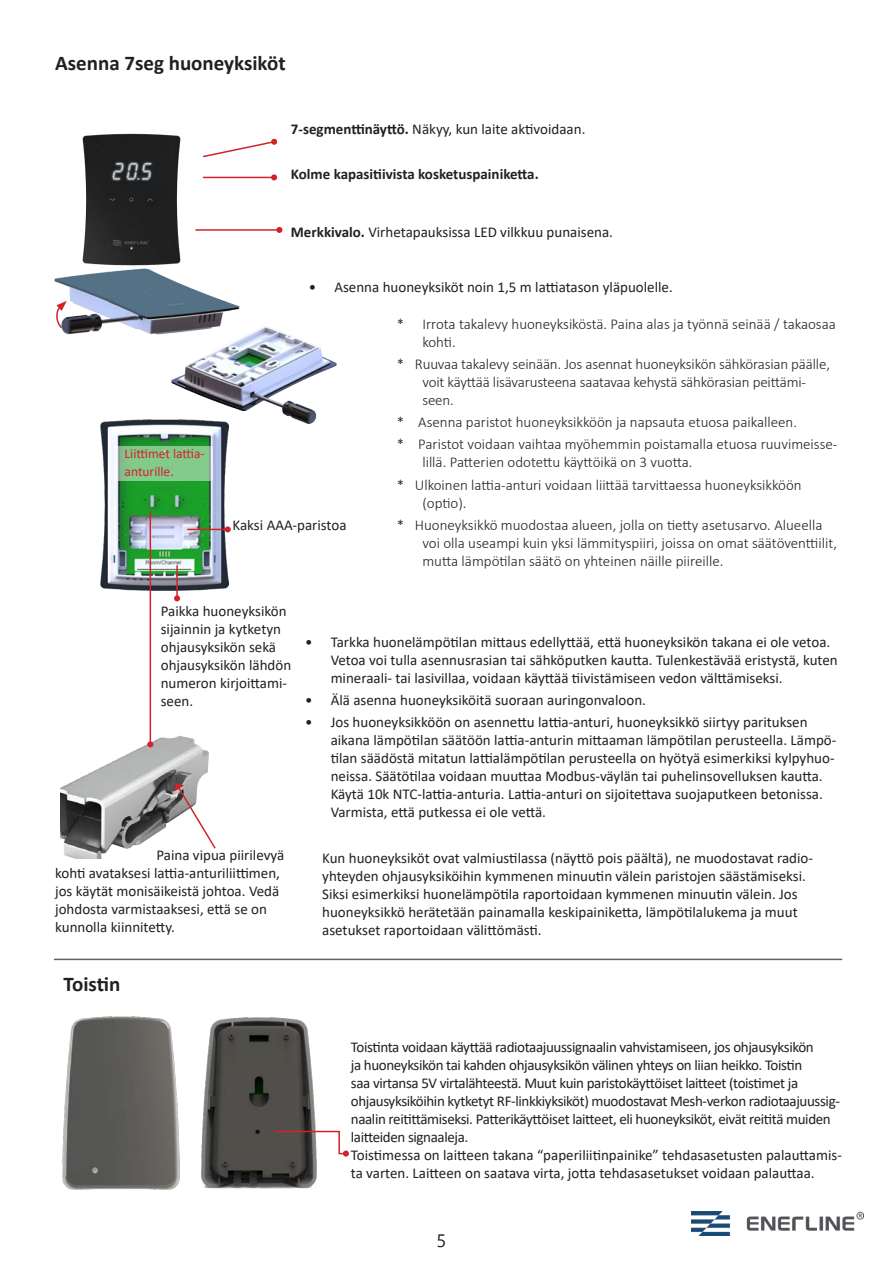
<style>
.page{position:relative;width:893px;height:1263px;background:#fff}
.page>*{position:absolute;margin:0;border:0;box-sizing:border-box;transform-origin:0 0}
.otsikko_2{font:700 21px "Calibri";color:#231f20}
.t1{font:18px "Nirmala UI";color:#231f20}
.Leipäteksti{font:15px/18px "Calibri";color:#231f20}
.t2{font:300 15px/18px "Calibri";color:#231f20}
.Leipäteksti__FIN{font:15px/18px "Calibri";color:#231f20}
.Leipäteksti-2{font:15px/18px "Calibri";letter-spacing:-.025em;color:#231f20}
.Leipäteksti-3{font:700 15px "Calibri";color:#231f20}
.Leipäteksti-4{font:13.5px "Calibri";color:#d1232a}
.s1{font-weight:700}
</style>
<div class="page">
<img style="left:691px;top:1212px;width:172px;height:24px">
<img style="left:171px;top:326px;width:165px;height:98px">
<img style="left:62px;top:290px;width:178px;height:44px">
<hr style="left:203px;top:177px;width:71px;height:1px;background:#d1232a">
<svg style="left:271px;top:174px;width:6px;height:6px"></svg>
<svg style="left:209px;top:139px;width:68px;height:17px"></svg>
<hr style="left:195px;top:229px;width:84px;height:2px;background:#d1232a">
<svg style="left:276px;top:227px;width:6px;height:6px"></svg>
<img style="left:100px;top:419px;width:128px;height:171px">
<hr style="left:176px;top:565px;width:2px;height:33px;background:#d1232a">
<svg style="left:174px;top:595px;width:6px;height:6px"></svg>
<hr style="left:187px;top:529px;width:41px;height:1px;background:#d1232a">
<svg style="left:225px;top:526px;width:6px;height:6px"></svg>
<svg style="left:56px;top:301px;width:11px;height:29px"></svg>
<svg style="left:115px;top:446px;width:97px;height:34px;background:#88c990"></svg>
<img style="left:60px;top:735px;width:148px;height:123px">
<hr style="left:150px;top:511px;width:1px;height:233px;background:#d1232a">
<svg style="left:147px;top:741px;width:6px;height:6px"></svg>
<svg style="left:174px;top:783px;width:42px;height:67px"></svg>
<img style="left:54px;top:133px;width:155px;height:157px">
<img style="left:201px;top:1018px;width:116px;height:171px">
<img style="left:62px;top:1016px;width:117px;height:174px">
<svg style="left:273px;top:1130px;width:76px;height:26px"></svg>
<hr style="left:54px;top:959px;width:788px;height:1px;background:#626266">
<p class="otsikko_2" style="left:55px;top:48px;width:232px">Asenna 7seg huoneyksiköt</p>
<p class="Leipäteksti" style="left:291px;top:120px;width:296px"><span class="s1">7-segmenttinäyttö.</span> Näkyy, kun laite aktivoidaan.</p>
<p class="Leipäteksti-3" style="left:291px;top:163px;width:249px">Kolme kapasitiivista kosketuspainiketta.</p>
<p class="Leipäteksti-4" style="left:125px;top:445px;width:82px">Liittimet lattia-</p>
<p class="Leipäteksti-4" style="left:125px;top:463px;width:51px">anturille.</p>
<p class="Leipäteksti" style="left:291px;top:223px;width:324px"><span class="s1">Merkkivalo.</span> Virhetapauksissa LED vilkkuu punaisena.</p>
<p class="Leipäteksti" style="left:309px;top:278px;width:365px">• Asenna huoneyksiköt noin 1,5 m lattiatason yläpuolelle.</p>
<p class="t2" style="left:422px;top:314px;width:415px;text-indent:-26px">* Irrota takalevy huoneyksiköstä. Paina alas ja työnnä seinää / takaosaa kohti.</p>
<p class="t2" style="left:422px;top:355px;width:409px;text-indent:-26px">* Ruuvaa takalevy seinään. Jos asennat huoneyksikön sähkörasian päälle, voit käyttää lisävarusteena saatavaa kehystä sähkörasian peittämi&shy;seen.</p>
<p class="t2" style="left:397px;top:413px;width:402px">* Asenna paristot huoneyksikköön ja napsauta etuosa paikalleen.</p>
<p class="t2" style="left:422px;top:435px;width:417px;text-indent:-26px">* Paristot voidaan vaihtaa myöhemmin poistamalla etuosa ruuvimeisse&shy;lillä. Patterien odotettu käyttöikä on 3 vuotta.</p>
<p class="t2" style="left:422px;top:475px;width:381px;text-indent:-26px">* Ulkoinen lattia-anturi voidaan liittää tarvittaessa huoneyksikköön (optio).</p>
<p class="t2" style="left:422px;top:516px;width:416px;text-indent:-26px">* Huoneyksikkö muodostaa alueen, jolla on tietty asetusarvo. Alueella voi olla useampi kuin yksi lämmityspiiri, joissa on omat säätöventtiilit, mutta lämpötilan säätö on yhteinen näille piireille.</p>
<p class="Leipäteksti" style="left:233px;top:515px;width:116px">Kaksi AAA-paristoa</p>
<p class="Leipäteksti" style="left:161px;top:602px;width:132px">Paikka huoneyksikön sijainnin ja kytketyn ohjausyksikön sekä ohjausyksikön lähdön numeron kirjoittami&shy;seen.</p>
<p class="Leipäteksti__FIN" style="left:55px;top:846px;width:231px;text-indent:101px">Paina vipua piirilevyä kohti avataksesi lattia-anturiliittimen, jos käytät monisäikeistä johtoa. Vedä johdosta varmistaaksesi, että se on kunnolla kiinnitetty.</p>
<p class="otsikko_2" style="left:64px;top:969px;width:58px">Toistin</p>
<p class="Leipäteksti" style="left:331px;top:632px;width:509px;text-indent:-26px">• Tarkka huonelämpötilan mittaus edellyttää, että huoneyksikön takana ei ole vetoa.<br>Vetoa voi tulla asennusrasian tai sähköputken kautta. Tulenkestävää eristystä, kuten mineraali- tai lasivillaa, voidaan käyttää tiivistämiseen vedon välttämiseksi.</p>
<p class="Leipäteksti" style="left:305px;top:691px;width:342px">• Älä asenna huoneyksiköitä suoraan auringonvaloon.</p>
<p class="Leipäteksti" style="left:331px;top:713px;width:507px;text-indent:-26px">• Jos huoneyksikköön on asennettu lattia-anturi, huoneyksikkö siirtyy parituksen aikana lämpötilan säätöön lattia-anturin mittaaman lämpötilan perusteella. Lämpö&shy;tilan säädöstä mitatun lattialämpötilan perusteella on hyötyä esimerkiksi kylpyhuo&shy;neissa. Säätötilaa voidaan muuttaa Modbus-väylän tai puhelinsovelluksen kautta.<br>Käytä 10k NTC-lattia-anturia. Lattia-anturi on sijoitettava suojaputkeen betonissa.<br>Varmista, että putkessa ei ole vettä.</p>
<p class="Leipäteksti__FIN" style="left:322px;top:849px;width:492px">Kun huoneyksiköt ovat valmiustilassa (näyttö pois päältä), ne muodostavat radio&shy;yhteyden ohjausyksiköihin kymmenen minuutin välein paristojen säästämiseksi.<br>Siksi esimerkiksi huonelämpötila raportoidaan kymmenen minuutin välein. Jos huoneyksikkö herätetään painamalla keskipainiketta, lämpötilalukema ja muut asetukset raportoidaan välittömästi.</p>
<p class="Leipäteksti-2" style="left:351px;top:1037px;width:491px">Toistinta voidaan käyttää radiotaajuussignaalin vahvistamiseen, jos ohjausyksikön<br>ja huoneyksikön tai kahden ohjausyksikön välinen yhteys on liian heikko. Toistin<br>saa virtansa 5V virtalähteestä. Muut kuin paristokäyttöiset laitteet (toistimet ja ohjausyksiköihin kytketyt RF-linkkiyksiköt) muodostavat Mesh-verkon radiotaajuussig&shy;naalin reitittämiseksi. Patterikäyttöiset laitteet, eli huoneyksiköt, eivät reititä muiden laitteiden signaaleja.</p>
<p class="Leipäteksti" style="left:351px;top:1145px;width:493px">Toistimessa on laitteen takana “paperiliitinpainike” tehdasasetusten palauttamis&shy;ta varten. Laitteen on saatava virta, jotta tehdasasetukset voidaan palauttaa.</p>
<p class="t1" style="left:437px;top:1226px;width:11px">5</p>
</div>
